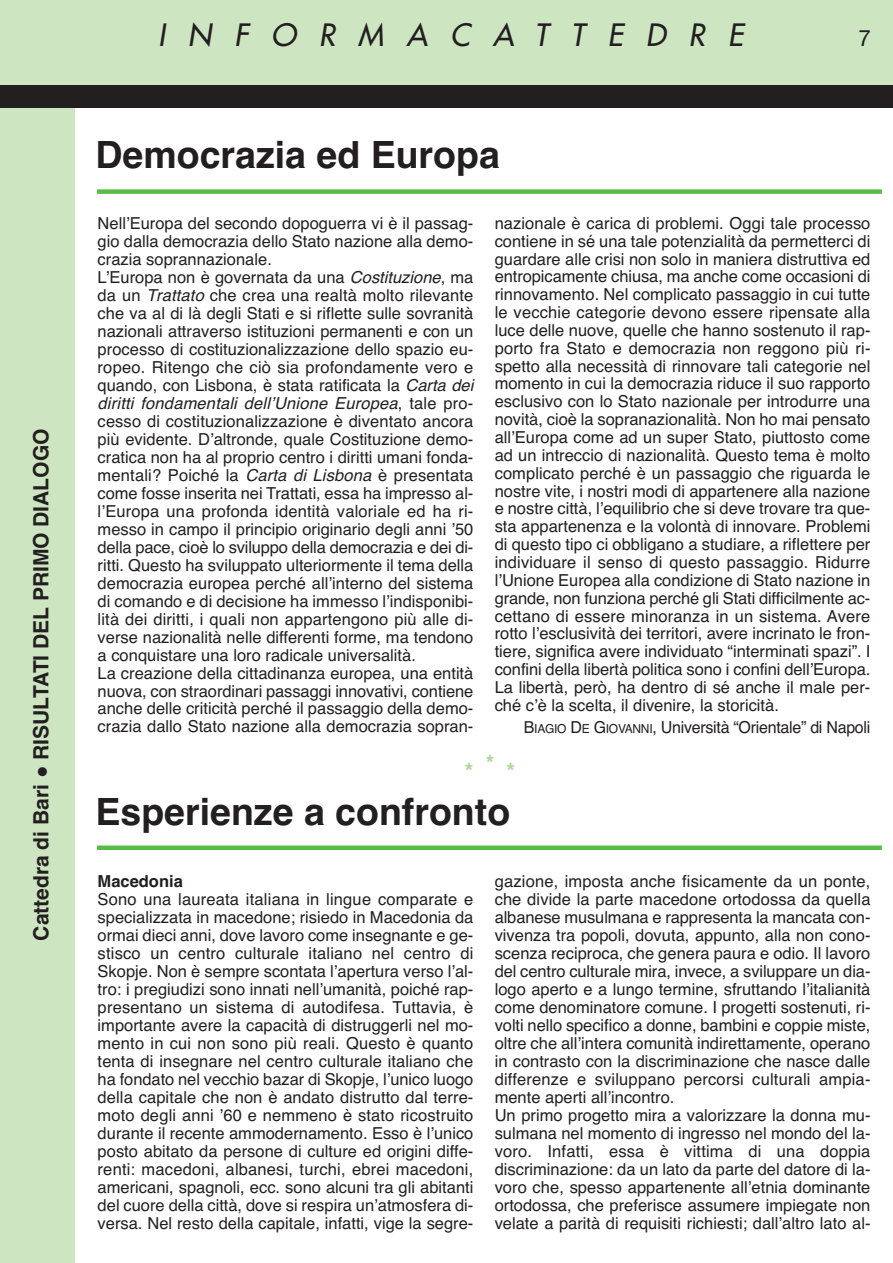
<style>
.page{position:relative;width:893px;height:1263px;background:#fff}
.page>*{position:absolute;margin:0;border:0;box-sizing:border-box;transform-origin:0 0}
.t1{font:700 37.5px "Helvetica";color:#231f20}
.t2{font:italic 30px "Futura";letter-spacing:.76em;color:#231f20}
.t3{font:700 22.5px "Helvetica";color:#aed79b}
.t4{font:22.5px "Helvetica Neue";color:#231f20}
.t5{font:700 21px "Helvetica";color:#231f20}
.t6{font:16.5px/18px "Helvetica";color:#231f20}
.t7{font:700 16.5px "Helvetica";color:#231f20}
.s1{font-style:italic}
.s2{font-size:12.3px}
</style>
<div class="page">
<div style="left:0;top:106px;width:74px;height:1157px;background:#cde5c1"></div>
<div style="left:97px;top:189px;width:785px;height:5px;background:#59ba47"></div>
<div style="left:97px;top:845px;width:785px;height:5px;background:#59ba47"></div>
<div style="left:0;top:0;width:893px;height:85px;background:#cde5c1"></div>
<div style="left:0;top:85px;width:893px;height:23px;background:#231f20"></div>
<p class="t5" style="left:29px;top:940px;width:513px;rotate:-90deg">Cattedra di Bari ● RISULTATI DEL PRIMO DIALOGO</p>
<h2 class="t2" style="left:158px;top:20px;width:587px">INFORMACATTEDRE</h2>
<h3 class="t4" style="left:858px;top:22px;width:14px">7</h3>
<h1 class="t1" style="left:96px;top:134px;width:406px">Democrazia ed Europa</h1>
<p class="t6" style="left:98px;top:214px;width:377px">Nell’Europa del secondo dopoguerra vi è il passag&shy;gio dalla democrazia dello Stato nazione alla demo&shy;crazia soprannazionale.<br>L’Europa non è governata da una <span class="s1">Costituzione</span>, ma da un <span class="s1">Trattato</span> che crea una realtà molto rilevante che va al di là degli Stati e si riflette sulle sovranità nazionali attraverso istituzioni permanenti e con un processo di costituzionalizzazione dello spazio eu&shy;ropeo. Ritengo che ciò sia profondamente vero e quando, con Lisbona, è stata ratificata la <span class="s1">Carta dei diritti fondamentali dell’Unione Europea</span>, tale pro&shy;cesso di costituzionalizzazione è diventato ancora più evidente. D’altronde, quale Costituzione demo&shy;cratica non ha al proprio centro i diritti umani fonda&shy;mentali? Poiché la <span class="s1">Carta di Lisbona</span> è presentata come fosse inserita nei Trattati, essa ha impresso al&shy;l’Europa una profonda identità valoriale ed ha ri&shy;messo in campo il principio originario degli anni ’50 della pace, cioè lo sviluppo della democrazia e dei di&shy;ritti. Questo ha sviluppato ulteriormente il tema della democrazia europea perché all’interno del sistema di comando e di decisione ha immesso l’indisponibi&shy;lità dei diritti, i quali non appartengono più alle di&shy;verse nazionalità nelle differenti forme, ma tendono a conquistare una loro radicale universalità.<br>La creazione della cittadinanza europea, una entità nuova, con straordinari passaggi innovativi, contiene anche delle criticità perché il passaggio della demo&shy;crazia dallo Stato nazione alla democrazia sopran-</p>
<p class="t6" style="left:495px;top:214px;width:377px;text-align:justify">nazionale è carica di problemi. Oggi tale processo contiene in sé una tale potenzialità da permetterci di guardare alle crisi non solo in maniera distruttiva ed entropicamente chiusa, ma anche come occasioni di rinnovamento. Nel complicato passaggio in cui tutte le vecchie categorie devono essere ripensate alla luce delle nuove, quelle che hanno sostenuto il rap&shy;porto fra Stato e democrazia non reggono più ri&shy;spetto alla necessità di rinnovare tali categorie nel momento in cui la democrazia riduce il suo rapporto esclusivo con lo Stato nazionale per introdurre una novità, cioè la sopranazionalità. Non ho mai pensato all’Europa come ad un super Stato, piuttosto come ad un intreccio di nazionalità. Questo tema è molto complicato perché è un passaggio che riguarda le nostre vite, i nostri modi di appartenere alla nazione e nostre città, l’equilibrio che si deve trovare tra que&shy;sta appartenenza e la volontà di innovare. Problemi di questo tipo ci obbligano a studiare, a riflettere per individuare il senso di questo passaggio. Ridurre l’Unione Europea alla condizione di Stato nazione in grande, non funziona perché gli Stati difficilmente ac&shy;cettano di essere minoranza in un sistema. Avere rotto l’esclusività dei territori, avere incrinato le fron&shy;tiere, significa avere individuato “interminati spazi”. I confini della libertà politica sono i confini dell’Europa.<br>La libertà, però, ha dentro di sé anche il male per&shy;ché c’è la scelta, il divenire, la storicità.</p>
<p class="t6" style="left:524px;top:719px;width:348px">B<span class="s2">IAGIO</span> D<span class="s2">E</span> G<span class="s2">IOVANNI</span>, Università “Orientale” di Napoli</p>
<h3 class="t3" style="left:465px;top:758px;width:52px">***</h3>
<h1 class="t1" style="left:96px;top:790px;width:416px">Esperienze a confronto</h1>
<p class="t7" style="left:98px;top:872px;width:87px">Macedonia</p>
<p class="t6" style="left:98px;top:891px;width:377px;text-align:justify">Sono una laureata italiana in lingue comparate e specializzata in macedone; risiedo in Macedonia da ormai dieci anni, dove lavoro come insegnante e ge&shy;stisco un centro culturale italiano nel centro di Skopje. Non è sempre scontata l’apertura verso l’al&shy;tro: i pregiudizi sono innati nell’umanità, poiché rap&shy;presentano un sistema di autodifesa. Tuttavia, è importante avere la capacità di distruggerli nel mo&shy;mento in cui non sono più reali. Questo è quanto tenta di insegnare nel centro culturale italiano che ha fondato nel vecchio bazar di Skopje, l’unico luogo della capitale che non è andato distrutto dal terre&shy;moto degli anni ’60 e nemmeno è stato ricostruito durante il recente ammodernamento. Esso è l’unico posto abitato da persone di culture ed origini diffe&shy;renti: macedoni, albanesi, turchi, ebrei macedoni, americani, spagnoli, ecc. sono alcuni tra gli abitanti del cuore della città, dove si respira un’atmosfera di&shy;versa. Nel resto della capitale, infatti, vige la segre-</p>
<p class="t6" style="left:495px;top:873px;width:377px">gazione, imposta anche fisicamente da un ponte, che divide la parte macedone ortodossa da quella albanese musulmana e rappresenta la mancata con&shy;vivenza tra popoli, dovuta, appunto, alla non cono&shy;scenza reciproca, che genera paura e odio. Il lavoro del centro culturale mira, invece, a sviluppare un dia&shy;logo aperto e a lungo termine, sfruttando l’italianità come denominatore comune. I progetti sostenuti, ri&shy;volti nello specifico a donne, bambini e coppie miste, oltre che all’intera comunità indirettamente, operano in contrasto con la discriminazione che nasce dalle differenze e sviluppano percorsi culturali ampia&shy;mente aperti all’incontro.<br>Un primo progetto mira a valorizzare la donna mu&shy;sulmana nel momento di ingresso nel mondo del la&shy;voro. Infatti, essa è vittima di una doppia discriminazione: da un lato da parte del datore di la&shy;voro che, spesso appartenente all’etnia dominante ortodossa, che preferisce assumere impiegate non velate a parità di requisiti richiesti; dall’altro lato al-</p>
</div>
